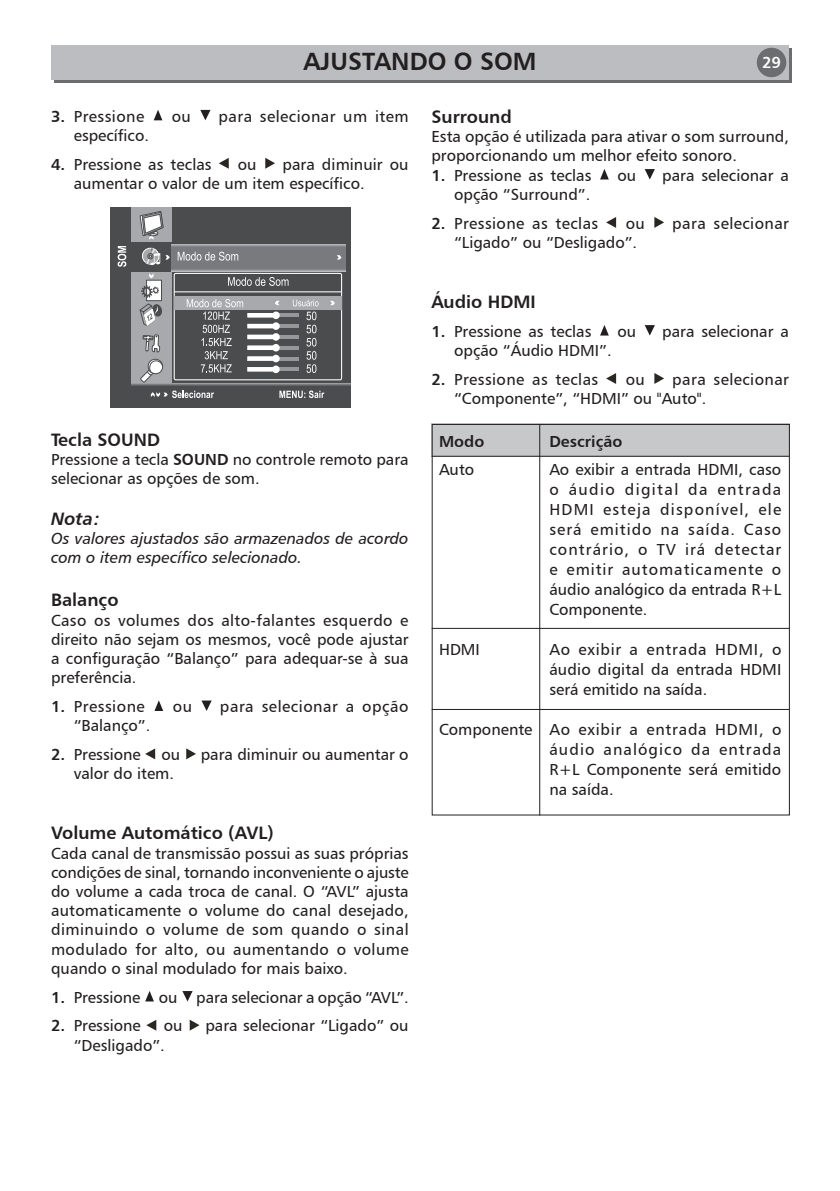
<style>
.page{position:relative;width:840px;height:1191px;background:#fff}
.page>*{position:absolute;margin:0;border:0;box-sizing:border-box;transform-origin:0 0}
.t1{font:25px "Humanist 777 BT Bold B";color:#231f20}
.t2{font:18px "Humanist 777 BT Bold B";color:#231f20}
.t3{font:18px "Humanist 777 BT Bold Italic B";color:#231f20}
.t4{font:16px/19.2px "Humanist 777 BT Roman B";color:#231f20;text-align:justify}
.t5{font:16px "Humanist 777 BT Roman B";letter-spacing:.025em;color:#231f20}
.t6{font:16px/19.2px "Humanist 777 BT Italic B";color:#231f20}
.t7{font:16px "Humanist 777 BT Roman B";letter-spacing:.03em;color:#231f20}
.t8{font:16px "Humanist 777 BT Bold B";color:#231f20}
.t9{font:16px "Humanist 777 BT Bold B";color:#fff}
.s1{font-family:"Humanist 777 BT Bold B"}
</style>
<div class="page">
<svg style="left:54px;top:48px;width:737px;height:34px;background:#86878a"></svg>
<div style="left:51px;top:45px;width:737px;height:34px;background:#bcbdc0"></div>
<div style="left:756px;top:48px;width:29px;height:29px;background:#6c6d70;border-radius:50%"></div>
<svg style="left:600px;top:169px;width:8px;height:10px"></svg>
<svg style="left:644px;top:169px;width:10px;height:10px"></svg>
<svg style="left:606px;top:217px;width:9px;height:11px"></svg>
<svg style="left:654px;top:217px;width:9px;height:11px"></svg>
<svg style="left:600px;top:325px;width:8px;height:10px"></svg>
<svg style="left:644px;top:325px;width:10px;height:10px"></svg>
<svg style="left:606px;top:373px;width:9px;height:11px"></svg>
<svg style="left:654px;top:373px;width:9px;height:11px"></svg>
<div style="left:431px;top:424px;width:358px;height:33px;background:#c7c8ca"></div>
<hr style="left:431px;top:456px;width:357px;height:1px;background:#231f20">
<hr style="left:539px;top:424px;width:1px;height:391px;background:#231f20">
<hr style="left:431px;top:628px;width:357px;height:1px;background:#231f20">
<hr style="left:431px;top:709px;width:357px;height:1px;background:#231f20">
<svg style="left:153px;top:110px;width:9px;height:10px"></svg>
<svg style="left:200px;top:110px;width:10px;height:10px"></svg>
<svg style="left:219px;top:158px;width:10px;height:11px"></svg>
<svg style="left:265px;top:158px;width:10px;height:11px"></svg>
<svg style="left:154px;top:700px;width:9px;height:11px"></svg>
<svg style="left:201px;top:700px;width:10px;height:11px"></svg>
<svg style="left:145px;top:748px;width:10px;height:11px"></svg>
<svg style="left:186px;top:748px;width:10px;height:11px"></svg>
<svg style="left:145px;top:991px;width:9px;height:10px"></svg>
<svg style="left:182px;top:991px;width:10px;height:10px"></svg>
<svg style="left:146px;top:1020px;width:10px;height:10px"></svg>
<svg style="left:190px;top:1020px;width:9px;height:10px"></svg>
<div style="left:110px;top:208px;width:240px;height:200px;background:#4b4c4d"></div>
<div style="left:131px;top:208px;width:40px;height:175px;background:#a8a9ad"></div>
<svg style="left:149px;top:273px;width:4px;height:5px"></svg>
<svg style="left:118px;top:246px;width:8px;height:21px"></svg>
<div style="left:131px;top:242px;width:40px;height:29px;background:#4b4c4d"></div>
<svg style="left:131px;top:382px;width:219px;height:4px"></svg>
<svg style="left:171px;top:244px;width:174px;height:27px;background:#7f8083"></svg>
<svg style="left:178px;top:252px;width:60px;height:9px"></svg>
<div style="left:146px;top:280px;width:15px;height:21px;background:#fff"></div>
<div style="left:146px;top:280px;width:16px;height:21px;border:1px solid #4b4c4d"></div>
<svg style="left:139px;top:285px;width:25px;height:98px"></svg>
<svg style="left:151px;top:390px;width:63px;height:8px"></svg>
<svg style="left:279px;top:390px;width:45px;height:8px"></svg>
<svg style="left:139px;top:211px;width:31px;height:54px"></svg>
<div style="left:173px;top:273px;width:169px;height:107px;border:1px solid #fff;border-radius:2px"></div>
<svg style="left:228px;top:277px;width:60px;height:9px"></svg>
<div style="left:174px;top:296px;width:167px;height:14px;background:#a8a9ad"></div>
<hr style="left:174px;top:291px;width:167px;height:1px;background:#fff">
<svg style="left:336px;top:255px;width:5px;height:4px"></svg>
<svg style="left:330px;top:301px;width:5px;height:4px"></svg>
<hr style="left:247px;top:368px;width:52px;height:3px;background:#95979a">
<hr style="left:247px;top:357px;width:52px;height:3px;background:#95979a">
<hr style="left:247px;top:346px;width:52px;height:3px;background:#95979a">
<hr style="left:247px;top:335px;width:52px;height:3px;background:#95979a">
<hr style="left:247px;top:324px;width:52px;height:4px;background:#95979a">
<hr style="left:247px;top:314px;width:52px;height:3px;background:#95979a">
<svg style="left:187px;top:299px;width:92px;height:74px"></svg>
<svg style="left:293px;top:299px;width:25px;height:74px"></svg>
<h1 class="t1" style="left:303px;top:45px;width:62px">ajustando</h1>
<h1 class="t1" style="left:453px;top:45px;width:45px">o som</h1>
<p class="t9" style="left:761px;top:52px;width:20px">29</p>
<p class="t2" style="left:431px;top:105px;width:82px">Surround</p>
<p class="t4" style="left:431px;top:127px;width:359px">Esta opção é utilizada para ativar o som surround, proporcionando um melhor efeito sonoro.</p>
<p class="t4" style="left:431px;top:165px;width:161px"><span class="s1">1.</span> Pressione as teclas</p>
<p class="t4" style="left:617px;top:165px;width:20px">ou</p>
<p class="t4" style="left:661px;top:165px;width:128px">para selecionar a</p>
<p class="t4" style="left:454px;top:184px;width:138px">opção “Surround”.</p>
<p class="t5" style="left:431px;top:213px;width:168px"><span class="s1">2.</span> Pressione as teclas</p>
<p class="t4" style="left:625px;top:213px;width:21px">ou</p>
<p class="t5" style="left:672px;top:213px;width:118px">para selecionar</p>
<p class="t4" style="left:454px;top:232px;width:184px">“Ligado” ou “Desligado”.</p>
<p class="t2" style="left:431px;top:290px;width:106px">Áudio HDMI</p>
<p class="t4" style="left:431px;top:321px;width:161px"><span class="s1">1.</span> Pressione as teclas</p>
<p class="t4" style="left:617px;top:321px;width:20px">ou</p>
<p class="t4" style="left:661px;top:321px;width:128px">para selecionar a</p>
<p class="t4" style="left:454px;top:340px;width:159px">opção “Áudio HDMI”.</p>
<p class="t5" style="left:431px;top:369px;width:168px"><span class="s1">2.</span> Pressione as teclas</p>
<p class="t4" style="left:625px;top:369px;width:21px">ou</p>
<p class="t5" style="left:51px;top:106px;width:95px"><span class="s1">3.</span> Pressione</p>
<p class="t4" style="left:172px;top:106px;width:21px">ou</p>
<p class="t5" style="left:218px;top:106px;width:191px">para selecionar um item</p>
<p class="t4" style="left:74px;top:125px;width:77px">específico.</p>
<p class="t4" style="left:51px;top:154px;width:162px"><span class="s1">4.</span> Pressione as teclas</p>
<p class="t4" style="left:237px;top:154px;width:20px">ou</p>
<p class="t4" style="left:74px;top:154px;width:336px;text-indent:208px">para diminuir ou aumentar o valor de um item específico.</p>
<p class="t4" style="left:454px;top:369px;width:336px;text-indent:218px">para selecionar “Componente”, “HDMI” ou "Auto".</p>
<p class="t8" style="left:439px;top:431px;width:47px">Modo</p>
<p class="t4" style="left:439px;top:459px;width:37px">Auto</p>
<p class="t2" style="left:51px;top:428px;width:110px">Tecla SOUND</p>
<p class="t4" style="left:51px;top:449px;width:359px">Pressione a tecla <span class="s1">SOUND</span> no controle remoto para selecionar as opções de som.</p>
<p class="t3" style="left:51px;top:507px;width:51px">Nota:</p>
<p class="t6" style="left:51px;top:528px;width:359px">Os valores ajustados são armazenados de acordo com o item específico selecionado.</p>
<p class="t2" style="left:51px;top:589px;width:69px">Balanço</p>
<p class="t4" style="left:51px;top:610px;width:359px">Caso os volumes dos alto-falantes esquerdo e direito não sejam os mesmos, você pode ajustar a configuração “Balanço” para adequar-se à sua preferência.</p>
<p class="t7" style="left:51px;top:696px;width:95px"><span class="s1">1.</span> Pressione</p>
<p class="t4" style="left:173px;top:696px;width:21px">ou</p>
<p class="t7" style="left:220px;top:696px;width:190px">para selecionar a opção</p>
<p class="t4" style="left:74px;top:716px;width:78px">“Balanço”.</p>
<p class="t4" style="left:51px;top:744px;width:91px"><span class="s1">2.</span> Pressione</p>
<p class="t4" style="left:161px;top:744px;width:20px">ou</p>
<p class="t4" style="left:201px;top:744px;width:209px">para diminuir ou aumentar o</p>
<p class="t4" style="left:74px;top:764px;width:102px">valor do item.</p>
<p class="t8" style="left:549px;top:431px;width:75px">Descrição</p>
<p class="t4" style="left:549px;top:459px;width:233px;line-height:20px">Ao exibir a entrada HDMI, caso o áudio digital da entrada HDMI esteja disponível, ele será emitido na saída. Caso contrário, o TV irá detectar e emitir automaticamente o áudio analógico da entrada R+L Componente.</p>
<p class="t4" style="left:549px;top:639px;width:233px;line-height:20px">Ao exibir a entrada HDMI, o áudio digital da entrada HDMI será emitido na saída.</p>
<p class="t4" style="left:549px;top:719px;width:233px;line-height:20px">Ao exibir a entrada HDMI, o áudio analógico da entrada R+L Componente será emitido na saída.</p>
<p class="t4" style="left:439px;top:639px;width:42px">HDMI</p>
<p class="t4" style="left:439px;top:719px;width:95px">Componente</p>
<p class="t2" style="left:51px;top:821px;width:224px">Volume Automático (AVL)</p>
<p class="t4" style="left:51px;top:843px;width:359px">Cada canal de transmissão possui as suas próprias condições de sinal, tornando inconveniente o ajuste do volume a cada troca de canal. O “AVL” ajusta automaticamente o volume do canal desejado, diminuindo o volume de som quando o sinal modulado for alto, ou aumentando o volume quando o sinal modulado for mais baixo.</p>
<p class="t4" style="left:51px;top:987px;width:359px"><span class="s1">1.</span> Pressione ou para selecionar a opção “AVL”.</p>
<p class="t4" style="left:51px;top:1016px;width:91px"><span class="s1">2.</span> Pressione</p>
<p class="t4" style="left:164px;top:1016px;width:20px">ou</p>
<p class="t4" style="left:205px;top:1016px;width:205px">para selecionar “Ligado” ou</p>
<p class="t4" style="left:74px;top:1035px;width:93px">“Desligado”.</p>
</div>
